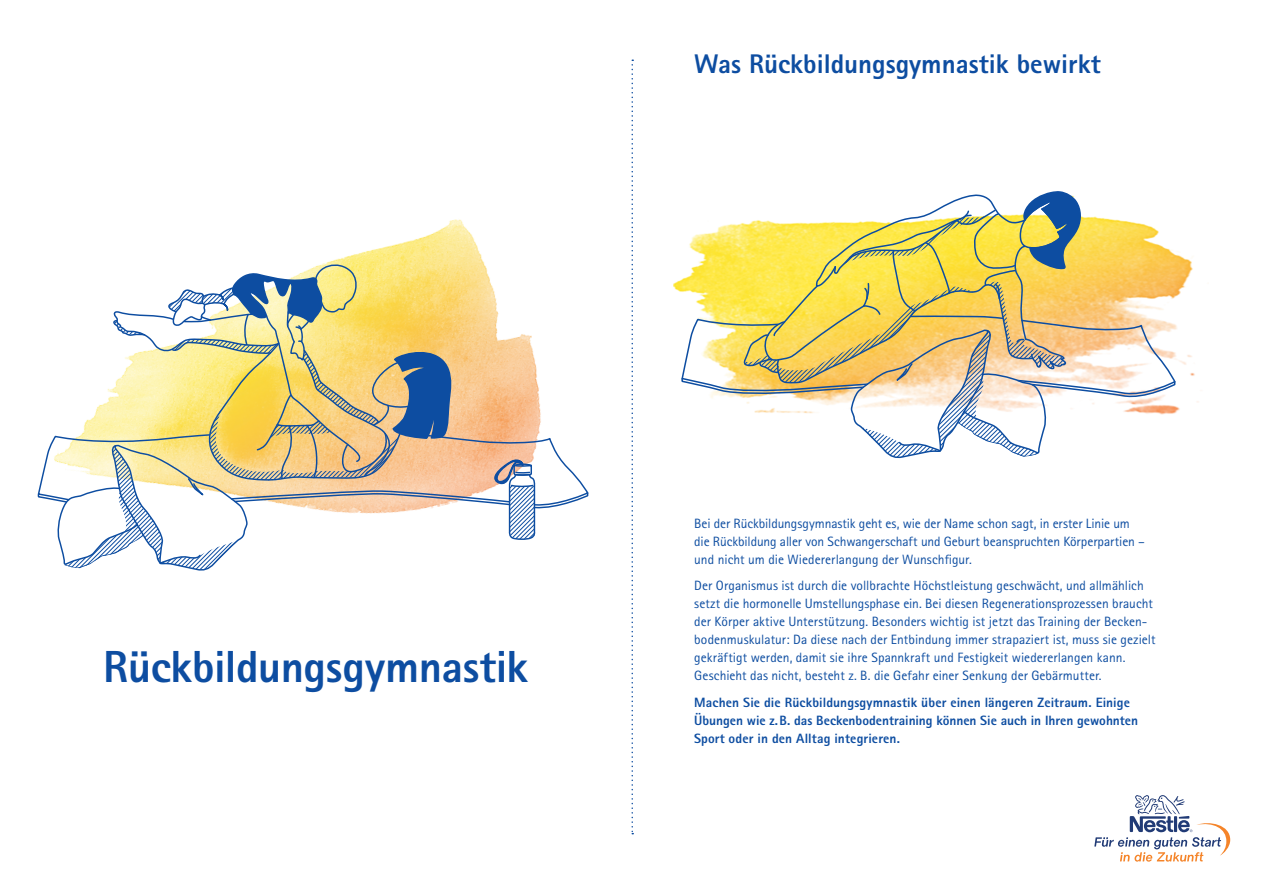
<style>
.page{position:relative;width:1263px;height:893px;background:#fff}
.page>*{position:absolute;margin:0;border:0;box-sizing:border-box;transform-origin:0 0}
.t1{font:800 45px "Rotis Sans Serif Pro";letter-spacing:-.01em;color:#0d4da1}
.t2{font:800 27px "Rotis Sans Serif Pro";color:#0d4da1}
.t3{font:13.5px/18px "Rotis Sans Serif Pro";color:#0d4da1}
.t4{font:800 13.5px/18px "Rotis Sans Serif Pro";letter-spacing:.005em;color:#0d4da1}
</style>
<div class="page">
<img style="left:338px;top:219px;width:144px;height:40px">
<svg style="left:37px;top:259px;width:552px;height:312px"></svg>
<svg style="left:631px;top:60px;width:2px;height:774px"></svg>
<img style="left:673px;top:254px;width:526px;height:159px">
<svg style="left:681px;top:191px;width:495px;height:268px"></svg>
<svg style="left:1094px;top:795px;width:136px;height:67px"></svg>
<h2 class="t2" style="left:694px;top:47px;width:408px">Was Rückbildungsgymnastik bewirkt</h2>
<h1 class="t1" style="left:103px;top:638px;width:426px">Rückbildungsgymnastik</h1>
<p class="t3" style="left:694px;top:514px;width:452px">Bei der Rückbildungsgymnastik geht es, wie der Name schon sagt, in erster Linie um die Rückbildung aller von Schwangerschaft und Geburt beanspruchten Körperpartien – und nicht um die Wiedererlangung der Wunschfigur.</p>
<p class="t3" style="left:694px;top:577px;width:463px">Der Organismus ist durch die vollbrachte Höchstleistung geschwächt, und allmählich setzt die hormonelle Umstellungsphase ein. Bei diesen Regenerationsprozessen braucht der Körper aktive Unterstützung. Besonders wichtig ist jetzt das Training der Becken&shy;bodenmuskulatur: Da diese nach der Entbindung immer strapaziert ist, muss sie gezielt gekräftigt werden, damit sie ihre Spannkraft und Festigkeit wiedererlangen kann.<br>Geschieht das nicht, besteht z. B. die Gefahr einer Senkung der Gebärmutter.</p>
<p class="t4" style="left:694px;top:693px;width:445px">Machen Sie die Rückbildungsgymnastik über einen längeren Zeitraum. Einige<br>Übungen wie z.B. das Beckenbodentraining können Sie auch in Ihren gewohnten<br>Sport oder in den Alltag integrieren.</p>
</div>
